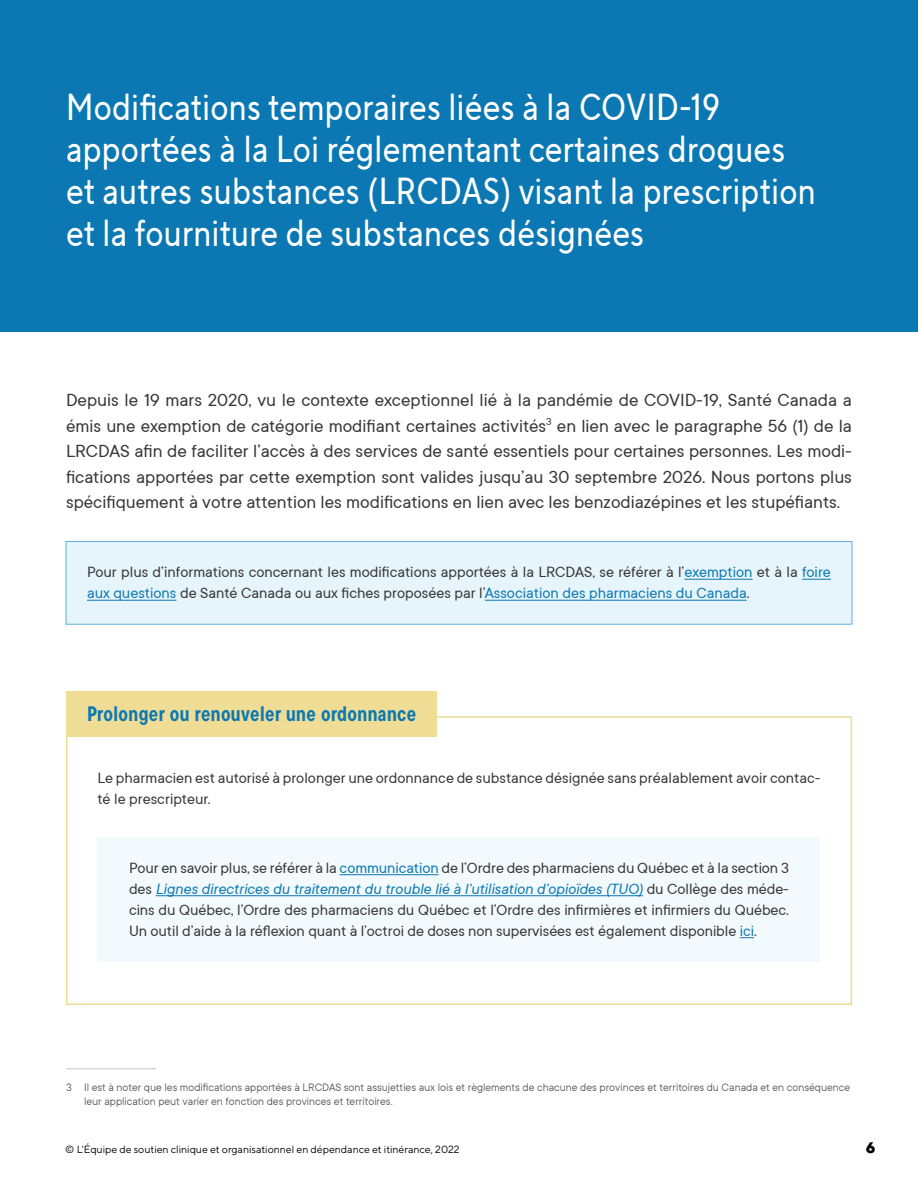
<style>
.page{position:relative;width:918px;height:1188px;background:#fff}
.page>*{position:absolute;margin:0;border:0;box-sizing:border-box;transform-origin:0 0}
.t1{font:37.5px/42px "TT Norms Pro Cond";letter-spacing:.01em;color:#fff}
.t2{font:700 21px "TT Commons Pro Cond";letter-spacing:.02em;color:#0b78b3}
.Chapeau{font:19.5px/25.5px "TT Commons";color:#373636;text-align:justify}
.Encadré_-_colonne_la{font:16.5px/21px "TT Commons";letter-spacing:-.005em;color:#373636;text-align:justify}
.Encadré{font:16.5px/21px "TT Commons";color:#373636}
.Texte_courant_sectio{font:16.5px/21px "TT Commons";color:#373636}
.t3{font:800 15.3px "TT Norms Pro";color:#000}
.Note_de_bas_de_page{font:12px/13.5px "TT Commons";color:#575756}
.t4{font:10.5px "TT Norms Pro";color:#000}
.s1{color:#0b78b3}
.s2{font-style:italic;color:#0b78b3}
</style>
<div class="page">
<div style="left:0;top:0;width:918px;height:332px;background:#0b78b3"></div>
<div style="left:66px;top:716px;width:786px;height:289px;border:2px solid #efdc95"></div>
<div style="left:66px;top:541px;width:786px;height:84px;background:#e6f4fb;border:1px solid #5fb3dc"></div>
<hr style="left:684px;top:579px;width:69px;height:1px;background:#0b78b3">
<svg style="left:802px;top:579px;width:29px;height:1px"></svg>
<hr style="left:87px;top:600px;width:90px;height:1px;background:#0b78b3">
<hr style="left:485px;top:600px;width:262px;height:1px;background:#0b78b3">
<div style="left:66px;top:691px;width:371px;height:46px;background:#efdc95"></div>
<div style="left:98px;top:837px;width:722px;height:125px;background:#f3fafd"></div>
<hr style="left:340px;top:874px;width:99px;height:1px;background:#0b78b3">
<hr style="left:156px;top:895px;width:487px;height:1px;background:#0b78b3">
<svg style="left:740px;top:937px;width:14px;height:1px"></svg>
<hr style="left:66px;top:1068px;width:90px;height:1px;background:#c6c6c6">
<h1 class="t1" style="left:66px;top:86px;width:751px">Modifications temporaires liées à la COVID-19 apportées à la Loi réglementant certaines drogues et autres substances (LRCDAS) visant la prescription et la fourniture de substances désignées</h1>
<p class="Chapeau" style="left:66px;top:387px;width:788px">Depuis le 19 mars 2020, vu le contexte exceptionnel lié à la pandémie de COVID-19, Santé Canada a émis une exemption de catégorie modifiant certaines activités<sup>3</sup> en lien avec le paragraphe 56 (1) de la LRCDAS afin de faciliter l’accès à des services de santé essentiels pour certaines personnes. Les modi&shy;fications apportées par cette exemption sont valides jusqu’au 30 septembre 2026. Nous portons plus spécifiquement à votre attention les modifications en lien avec les benzodiazépines et les stupéfiants.</p>
<p class="Encadré" style="left:87px;top:561px;width:746px">Pour plus d’informations concernant les modifications apportées à la LRCDAS, se référer à l’<span class="s1">exemption</span> et à la <span class="s1">foire aux questions</span> de Santé Canada ou aux fiches proposées par l’<span class="s1">Association des pharmaciens du Canada</span>.</p>
<h2 class="t2" style="left:87px;top:698px;width:331px">Prolonger ou renouveler une ordonnance</h2>
<p class="Texte_courant_sectio" style="left:98px;top:767px;width:725px">Le pharmacien est autorisé à prolonger une ordonnance de substance désignée sans préalablement avoir contac&shy;té le prescripteur.</p>
<p class="Encadré_-_colonne_la" style="left:129px;top:857px;width:662px">Pour en savoir plus, se référer à la <span class="s1">communication</span> de l’Ordre des pharmaciens du Québec et à la section 3 des <span class="s2">Lignes directrices du traitement du trouble lié à l’utilisation d’opioïdes (TUO)</span> du Collège des méde&shy;cins du Québec, l’Ordre des pharmaciens du Québec et l’Ordre des infirmières et infirmiers du Québec.<br>Un outil d’aide à la réflexion quant à l’octroi de doses non supervisées est également disponible <span class="s1">ici</span>.</p>
<p class="Note_de_bas_de_page" style="left:84px;top:1080px;width:768px;text-indent:-18px">3 Il est à noter que les modifications apportées à LRCDAS sont assujetties aux lois et règlements de chacune des provinces et territoires du Canada et en conséquence leur application peut varier en fonction des provinces et territoires.</p>
<p class="t4" style="left:65px;top:1142px;width:396px">© L'Équipe de soutien clinique et organisationnel en dépendance et itinérance, 2022</p>
<p class="t3" style="left:866px;top:1136px;width:11px">6</p>
</div>
